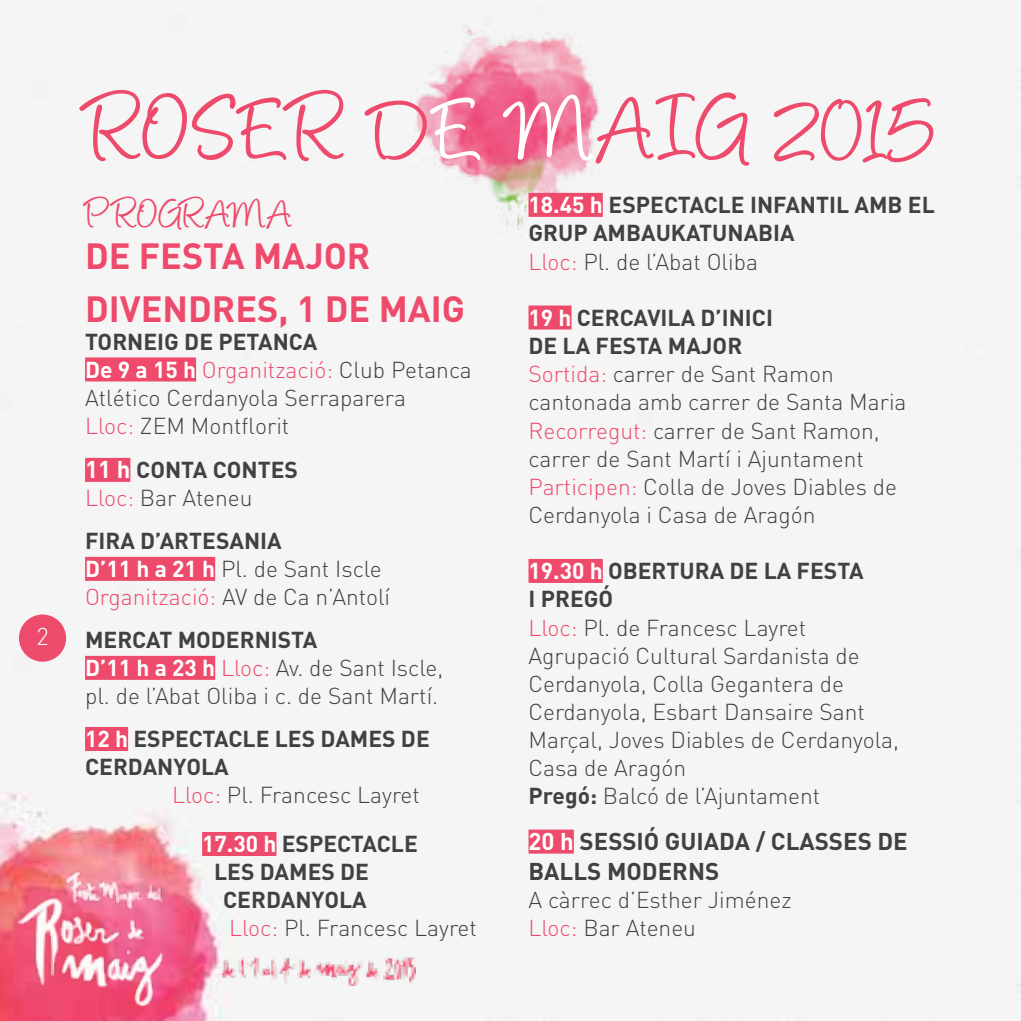
<style>
.page{position:relative;width:1021px;height:1021px;background:#fff}
.page>*{position:absolute;margin:0;border:0;box-sizing:border-box;transform-origin:0 0}
.t1{font:103.8px "Angelina";letter-spacing:.035em;color:#ee4b6c}
.t2{font:45px "Angelina";letter-spacing:.05em;color:#ee4b6c}
.t3{font:700 36px/53.1px "DIN";color:#ee4b6c}
.t4{font:700 24px "DIN";color:#414042}
.t5{font:300 24px "DIN";color:#fff}
.t6{font:300 22.8px/28.2px "DIN";color:#414042}
.t7{font:700 22.8px/27.9px "DIN";color:#414042}
.s1{color:#fff}
.s2{font-weight:300;color:#ee4b6c}
.s3{font-weight:300}
.s4{font-weight:700;color:#fff}
.s5{font-weight:700}
.s6{color:#ee4b6c}
.s7{font-size:24px;color:#fff}
</style>
<div class="page">
<div style="left:0;top:0;width:1020px;height:1020px;background:#f5f5f5"></div>
<img style="left:0;top:830px;width:208px;height:190px">
<div style="left:19px;top:614px;width:47px;height:47px;background:#ee4b6c;border-radius:50%"></div>
<img style="left:223px;top:956px;width:193px;height:29px">
<img style="left:393px;top:13px;width:225px;height:226px">
<div style="left:85px;top:357px;width:111px;height:24px;background:#ee4b6c"></div>
<div style="left:85px;top:458px;width:45px;height:24px;background:#ee4b6c"></div>
<div style="left:85px;top:557px;width:130px;height:24px;background:#ee4b6c"></div>
<div style="left:85px;top:656px;width:130px;height:24px;background:#ee4b6c"></div>
<div style="left:85px;top:727px;width:43px;height:24px;background:#ee4b6c"></div>
<div style="left:202px;top:832px;width:74px;height:24px;background:#ee4b6c"></div>
<div style="left:528px;top:193px;width:75px;height:24px;background:#ee4b6c"></div>
<div style="left:528px;top:305px;width:43px;height:24px;background:#ee4b6c"></div>
<div style="left:528px;top:559px;width:75px;height:24px;background:#ee4b6c"></div>
<div style="left:528px;top:829px;width:46px;height:24px;background:#ee4b6c"></div>
<p class="t5" style="left:36px;top:622px;width:14px">2</p>
<h1 class="t1" style="left:85px;top:85px;width:852px">ROSER D<span class="s1">E M</span>AIG 2015</h1>
<p class="t7" style="left:528px;top:190px;width:408px"><span class="s1">18.45 H</span> ESPECTACLE INFANTIL AMB EL<br>GRUP AMBAUKATUNABIA<br><span class="s2">Lloc:</span> <span class="s3">Pl. de l’Abat Oliba</span></p>
<p class="t6" style="left:528px;top:303px;width:379px"><span class="s4">19 H</span> <span class="s5">CERCAVILA D’INICI<br>DE LA FESTA MAJOR<br></span><span class="s6">Sortida:</span> carrer de Sant Ramon cantonada amb carrer de Santa Maria<br><span class="s6">Recorregut:</span> carrer de Sant Ramon, carrer de Sant Martí i Ajuntament<br><span class="s6">Participen:</span> Colla de Joves Diables de<br>Cerdanyola i Casa de Aragón</p>
<p class="t6" style="left:528px;top:556px;width:372px"><span class="s4">19.30 H</span> <span class="s5">OBERTURA DE LA FESTA<br>I PREGÓ<br></span><span class="s6">Lloc:</span> Pl. de Francesc Layret<br>Agrupació Cultural Sardanista de<br>Cerdanyola, Colla Gegantera de<br>Cerdanyola, Esbart Dansaire Sant<br>Marçal, Joves Diables de Cerdanyola,<br>Casa de Aragón<br><span class="s5">PREGÓ:</span> Balcó de l’Ajuntament</p>
<p class="t4" style="left:528px;top:825px;width:79px"><span class="s1">20 H</span> SESSIÓ</p>
<p class="t4" style="left:665px;top:825px;width:31px">GUIADA</p>
<p class="t4" style="left:755px;top:825px;width:45px">/ CLASSES</p>
<p class="t4" style="left:877px;top:825px;width:15px">DE</p>
<p class="t4" style="left:528px;top:855px;width:31px">BALLS</p>
<p class="t4" style="left:607px;top:855px;width:36px">MODERNS</p>
<p class="t6" style="left:528px;top:885px;width:265px">A càrrec d’Esther Jiménez<br><span class="s6">Lloc:</span> Bar Ateneu</p>
<h2 class="t2" style="left:85px;top:194px;width:209px">PROGRAMA</h2>
<h3 class="t3" style="left:85px;top:228px;width:381px">DE FESTA MAJOR<br>DIVENDRES, 1 DE MAIG</h3>
<p class="t6" style="left:85px;top:327px;width:388px"><span class="s5">TORNEIG DE PETANCA<br></span><span class="s4">DE 9 A 15 H</span> <span class="s6">Organització:</span> Club Petanca<br>Atlético Cerdanyola Serraparera<br><span class="s6">Lloc:</span> ZEM Montflorit</p>
<p class="t7" style="left:85px;top:455px;width:81px"><span class="s7">11 H</span> CONTA</p>
<p class="t6" style="left:85px;top:456px;width:169px;text-indent:128px"><span class="s5">CONTES<br></span><span class="s6">Lloc:</span> Bar Ateneu</p>
<p class="t6" style="left:85px;top:527px;width:306px"><span class="s5">FIRA D’ARTESANIA<br></span><span class="s4">D’11 H A 21 H</span> Pl. de Sant Iscle<br><span class="s6">Organització:</span> AV de Ca n’Antolí</p>
<p class="t6" style="left:85px;top:626px;width:359px"><span class="s5">MERCAT MODERNISTA<br></span><span class="s4">D’11 H A 23 H</span> <span class="s6">Lloc:</span> Av. de Sant Iscle, pl. de l’Abat Oliba i c. de Sant Martí.</p>
<p class="t7" style="left:85px;top:724px;width:346px"><span class="s1">12 H</span> ESPECTACLE LES DAMES DE<br>CERDANYOLA</p>
<p class="t6" style="left:172px;top:770px;width:249px;line-height:49.2px;text-align:right"><span class="s6">Lloc:</span> Pl. Francesc Layret<br><span class="s4">17.30 H</span> <span class="s5">ESPECTACLE</span></p>
<p class="t7" style="left:223px;top:857px;width:255px;text-indent:-9px">LES DAMES DE<br>CERDANYOLA<br><span class="s2">Lloc:</span> <span class="s3">Pl. Francesc Layret</span></p>
</div>
